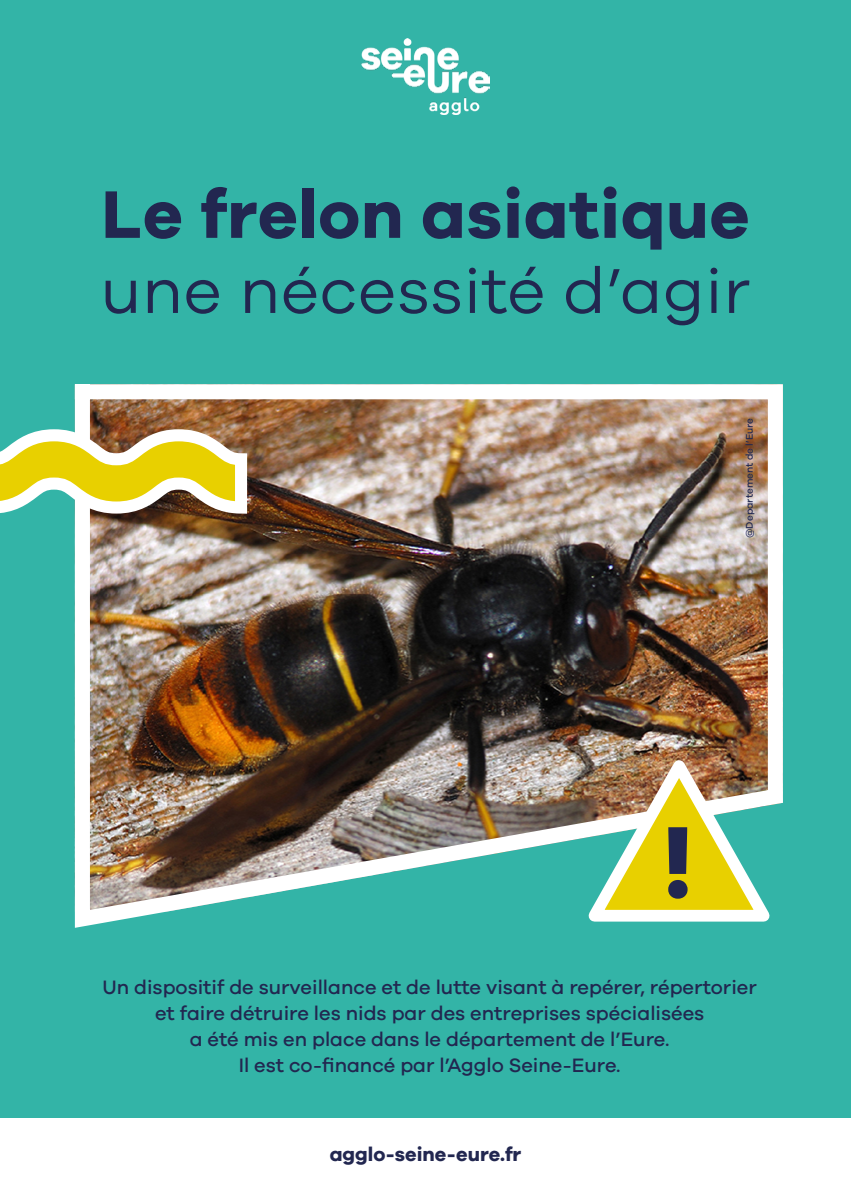
<style>
.page{position:relative;width:851px;height:1191px;background:#fff}
.page>*{position:absolute;margin:0;border:0;box-sizing:border-box;transform-origin:0 0}
.t1{font:700 105.8px "Galano Grotesque";color:#222750}
.t2{font:700 69.4px "Galano Grotesque";letter-spacing:.01em;color:#222750}
.t3{font:65.4px "Galano Grotesque";letter-spacing:.01em;color:#222750}
.t4{font:500 20px/26px "Galano Grotesque";color:#222750;text-align:center}
.t5{font:700 20px "Galano Grotesque";color:#222750}
.t6{font:500 10px "Galano Grotesque";color:#212851}
</style>
<div class="page">
<div style="left:0;top:0;width:850px;height:1191px;background:#33b4a7"></div>
<img style="left:74px;top:384px;width:709px;height:544px">
<div style="left:0;top:1119px;width:850px;height:72px;background:#fff"></div>
<svg style="left:0;top:423px;width:253px;height:96px;background:#c2bc67"></svg>
<img style="left:574px;top:750px;width:209px;height:177px">
<img style="left:361px;top:38px;width:129px;height:76px">
<h2 class="t2" style="left:101px;top:171px;width:649px">Le frelon asiatique</h2>
<h3 class="t3" style="left:101px;top:252px;width:651px">une nécessité d’agir</h3>
<p class="t6" style="left:743px;top:538px;width:121px;rotate:-90deg">@Departement de l’Eure</p>
<h1 class="t1" style="left:662px;top:797px;width:33px">!</h1>
<p class="t4" style="left:102px;top:974px;width:655px">Un dispositif de surveillance et de lutte visant à repérer, répertorier et faire détruire les nids par des entreprises spécialisées<br>a été mis en place dans le département de l’Eure.<br>Il est co-financé par l’Agglo Seine-Eure.</p>
<p class="t5" style="left:329px;top:1142px;width:193px">agglo-seine-eure.fr</p>
</div>
